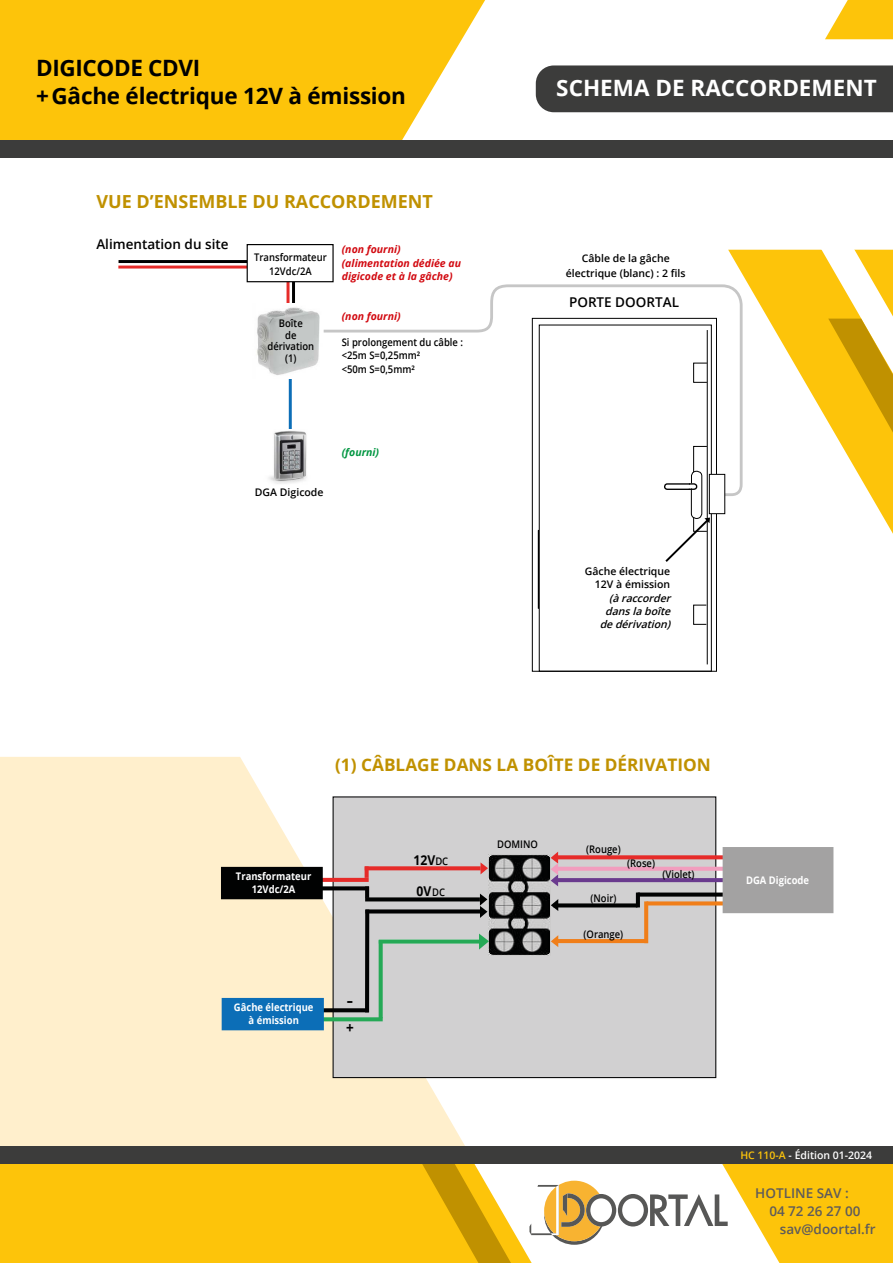
<style>
.page{position:relative;width:893px;height:1263px;background:#fff}
.page>*{position:absolute;margin:0;border:0;box-sizing:border-box;transform-origin:0 0}
.t1{font:700 22.5px/28.5px "Open Sans";letter-spacing:-.01em;color:#000}
.t2{font:700 22.5px "Open Sans";color:#fff}
.t3{font:700 18px "Open Sans";color:#c09100}
.t4{font:700 17.25px "Open Sans";color:#c09100}
.t5{font:700 15px/26.5px "Open Sans";color:#000;scale:1.3 1}
.t6{font:600 13.5px "Open Sans";color:#5e5b5b}
.t7{font:600 13.5px "Open Sans";color:#000}
.t8{font:700 13.5px "Open Sans";color:#000;scale:.9 1}
.t9{font:600 10.5px/13.2px "Open Sans";color:#000;text-align:center;scale:.9 1}
.t10{font:600 10.5px/13.2px "Open Sans";color:#000;text-align:right}
.t11{font:italic 700 10.5px/13.2px "Open Sans";color:#d20a11}
.t12{font:700 10.5px/13.2px "Open Sans";color:#fff;text-align:center;scale:.9 1}
.t13{font:italic 600 10.5px/13.2px "Open Sans";color:#000;text-align:right}
.t14{font:600 10.5px "Open Sans";color:#fff}
.t15{font:italic 700 10.5px "Open Sans";color:#009641}
.s1{font-weight:600;font-size:10.5px}
.s2{color:#fdc40a}
</style>
<div class="page">
<svg style="left:0;top:757px;width:493px;height:389px;background:#fef0d1"></svg>
<svg style="left:0;top:0;width:485px;height:140px;background:#fdc91e"></svg>
<svg style="left:728px;top:250px;width:165px;height:284px"></svg>
<svg style="left:809px;top:249px;width:84px;height:184px"></svg>
<svg style="left:825px;top:0;width:68px;height:39px"></svg>
<hr style="left:119px;top:260px;width:140px;height:3px;background:#000">
<hr style="left:118px;top:266px;width:141px;height:3px;background:#e62b29">
<hr style="left:289px;top:358px;width:3px;height:81px;background:#0c6eb7">
<hr style="left:287px;top:280px;width:2px;height:43px;background:#e62b29">
<hr style="left:292px;top:274px;width:3px;height:50px;background:#000">
<img style="left:257px;top:304px;width:63px;height:75px">
<svg style="left:538px;top:497px;width:174px;height:173px"></svg>
<div style="left:247px;top:245px;width:86px;height:37px;background:#fff"></div>
<div style="left:247px;top:244px;width:87px;height:38px;border:1px solid #000"></div>
<hr style="left:538px;top:530px;width:1px;height:78px;background:#000">
<hr style="left:707px;top:330px;width:1px;height:334px;background:#000">
<div style="left:693px;top:605px;width:14px;height:20px;border:1px solid #000"></div>
<img style="left:269px;top:429px;width:38px;height:55px">
<svg style="left:323px;top:283px;width:421px;height:214px"></svg>
<div style="left:709px;top:474px;width:16px;height:40px;background:#fff"></div>
<div style="left:709px;top:474px;width:16px;height:40px;border:1px solid #000"></div>
<svg style="left:663px;top:517px;width:47px;height:47px"></svg>
<div style="left:333px;top:797px;width:383px;height:280px;background:#d1d0d1"></div>
<div style="left:333px;top:796px;width:383px;height:282px;border:1px solid #030304"></div>
<svg style="left:369px;top:866px;width:112px;height:4px"></svg>
<svg style="left:558px;top:903px;width:78px;height:4px"></svg>
<svg style="left:365px;top:897px;width:115px;height:4px"></svg>
<svg style="left:369px;top:909px;width:111px;height:4px"></svg>
<svg style="left:558px;top:855px;width:165px;height:4px"></svg>
<svg style="left:640px;top:892px;width:83px;height:4px"></svg>
<svg style="left:648px;top:901px;width:75px;height:4px"></svg>
<svg style="left:481px;top:863px;width:7px;height:11px"></svg>
<svg style="left:551px;top:899px;width:7px;height:12px"></svg>
<svg style="left:480px;top:894px;width:7px;height:24px"></svg>
<img style="left:488px;top:855px;width:62px;height:100px">
<svg style="left:365px;top:909px;width:4px;height:99px"></svg>
<svg style="left:324px;top:1008px;width:45px;height:4px"></svg>
<svg style="left:644px;top:901px;width:4px;height:38px"></svg>
<svg style="left:551px;top:935px;width:7px;height:12px"></svg>
<hr style="left:554px;top:939px;width:94px;height:4px;background:#f07e19">
<svg style="left:323px;top:878px;width:46px;height:4px"></svg>
<svg style="left:323px;top:886px;width:42px;height:4px"></svg>
<div style="left:221px;top:867px;width:102px;height:32px;background:#010202"></div>
<svg style="left:324px;top:1017px;width:59px;height:4px"></svg>
<svg style="left:379px;top:943px;width:4px;height:75px"></svg>
<svg style="left:379px;top:939px;width:99px;height:4px"></svg>
<svg style="left:478px;top:931px;width:12px;height:21px"></svg>
<div style="left:222px;top:998px;width:102px;height:32px;background:#0c6eb7"></div>
<hr style="left:636px;top:892px;width:4px;height:15px;background:#010202">
<svg style="left:365px;top:886px;width:4px;height:12px"></svg>
<svg style="left:365px;top:866px;width:4px;height:12px"></svg>
<svg style="left:558px;top:878px;width:165px;height:4px"></svg>
<svg style="left:551px;top:852px;width:7px;height:34px"></svg>
<hr style="left:556px;top:867px;width:181px;height:4px;background:#f29dbe">
<div style="left:723px;top:847px;width:110px;height:66px;background:#a3a2a2"></div>
<div style="left:0;top:1163px;width:529px;height:100px;background:#fdc40a"></div>
<svg style="left:415px;top:1163px;width:96px;height:100px;background:#e6b823"></svg>
<svg style="left:529px;top:1163px;width:364px;height:100px"></svg>
<div style="left:0;top:1146px;width:893px;height:17px;background:#3c3c3b"></div>
<div style="left:536px;top:65px;width:357px;height:47px;background:#3c3c3b"></div>
<div style="left:0;top:140px;width:893px;height:18px;background:#3c3c3b"></div>
<h1 class="t1" style="left:36px;top:53px;width:372px">DIGICODE CDVI<br>+ Gâche électrique 12V à émission</h1>
<h2 class="t3" style="left:96px;top:189px;width:338px">VUE D’ENSEMBLE DU RACCORDEMENT</h2>
<p class="t7" style="left:96px;top:235px;width:134px">Alimentation du site</p>
<p class="t9" style="left:254px;top:251px;width:82px">Transformateur<br>12Vdc/2A</p>
<p class="t11" style="left:342px;top:243px;width:121px">(non fourni) (alimentation dédiée au digicode et à la gâche)</p>
<p class="t9" style="left:268px;top:317px;width:53px;line-height:11.7px">Boîte<br>de dérivation (1)</p>
<p class="t11" style="left:342px;top:310px;width:60px">(non fourni)</p>
<p class="t9" style="left:342px;top:335px;width:136px;text-align:left">Si prolongement du câble : &lt;25m S=0,25mm²<br>&lt;50m S=0,5mm²</p>
<p class="t10" style="left:255px;top:486px;width:70px">DGA Digicode</p>
<p class="t15" style="left:342px;top:444px;width:39px">(fourni)</p>
<h1 class="t2" style="left:556px;top:72px;width:322px">SCHEMA DE RACCORDEMENT</h1>
<p class="t10" style="left:566px;top:250px;width:121px;line-height:14.7px;text-align:center">Câble de la gâche électrique (blanc) : 2 fils</p>
<p class="t7" style="left:569px;top:292px;width:111px">PORTE DOORTAL</p>
<p class="t10" style="left:585px;top:564px;width:87px">Gâche électrique<br>12V à émission</p>
<p class="t13" style="left:600px;top:591px;width:76px">(àraccorder danslaboîte dedérivation)</p>
<h3 class="t4" style="left:335px;top:752px;width:377px">(1) CÂBLAGE DANS LA BOÎTE DE DÉRIVATION</h3>
<p class="t12" style="left:236px;top:869px;width:85px">Transformateur<br>12Vdc/2A</p>
<p class="t12" style="left:234px;top:1000px;width:90px">Gâche électrique à émission</p>
<h3 class="t5" style="left:346px;top:987px;width:7px">- +</h3>
<p class="t8" style="left:414px;top:851px;width:40px">12V<span class="s1">DC</span></p>
<p class="t8" style="left:417px;top:881px;width:33px">0V<span class="s1">DC</span></p>
<p class="t9" style="left:497px;top:838px;width:47px">DOMINO</p>
<p class="t9" style="left:586px;top:842px;width:40px">(Rouge)</p>
<p class="t9" style="left:590px;top:891px;width:30px">(Noir)</p>
<p class="t9" style="left:584px;top:927px;width:46px">(Orange)</p>
<p class="t9" style="left:627px;top:857px;width:32px">(Rose)</p>
<p class="t9" style="left:662px;top:868px;width:37px">(Violet)</p>
<p class="t12" style="left:746px;top:873px;width:72px">DGA Digicode</p>
<p class="t14" style="left:740px;top:1147px;width:133px"><span class="s2">HC 110-A</span> - Édition 01-2024</p>
<p class="t6" style="left:755px;top:1184px;width:95px">HOTLINE SAV :</p>
<p class="t6" style="left:769px;top:1202px;width:93px">04 72 26 27 00</p>
<p class="t6" style="left:780px;top:1219px;width:97px">sav@doortal.fr</p>
</div>
